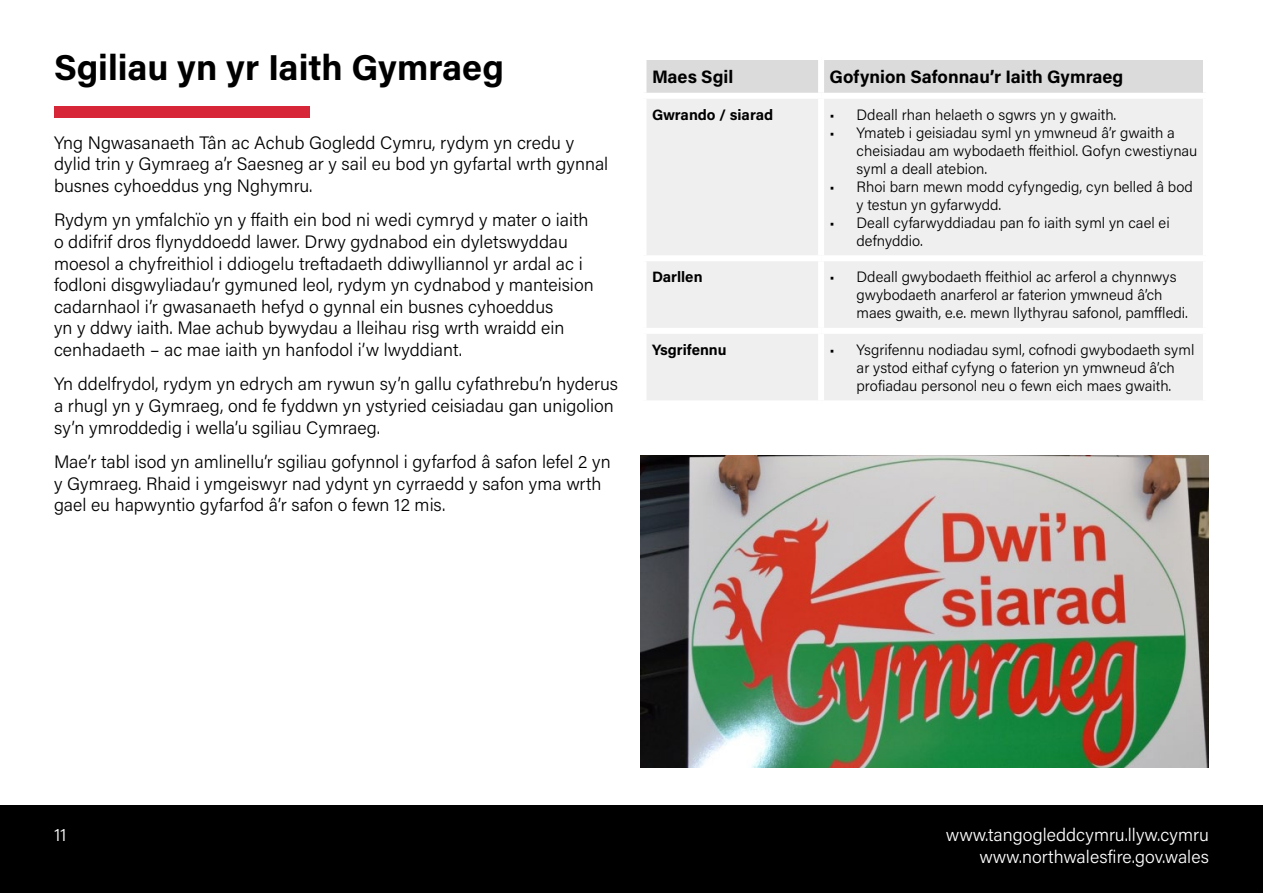
<style>
.page{position:relative;width:1263px;height:893px;background:#fff}
.page>*{position:absolute;margin:0;border:0;box-sizing:border-box;transform-origin:0 0}
.t1{font:700 36px "Acumin Pro";color:#000}
.t2{font:300 18px/21.6px "Acumin Pro";color:#000}
.t3{font:300 18px/21.6px "Acumin Pro";color:#fff;text-align:right}
.t4{font:700 18px "Acumin Pro";color:#000}
.t5{font:300 15px/18px "Acumin Pro";color:#000}
.t6{font:700 15px "Acumin Pro";color:#000}
</style>
<div class="page">
<div style="left:0;top:805px;width:1263px;height:88px;background:#000"></div>
<div style="left:646px;top:60px;width:557px;height:33px;background:#dbdbdb"></div>
<div style="left:643px;top:96px;width:178px;height:162px;background:#eeefee"></div>
<div style="left:824px;top:99px;width:379px;height:301px;background:#eeefee"></div>
<div style="left:647px;top:261px;width:171px;height:139px;background:#eeefee"></div>
<div style="left:818px;top:60px;width:6px;height:33px;background:#fff"></div>
<div style="left:640px;top:93px;width:181px;height:6px;background:#fff"></div>
<div style="left:640px;top:99px;width:6px;height:156px;background:#fff"></div>
<div style="left:818px;top:99px;width:6px;height:156px;background:#fff"></div>
<div style="left:640px;top:255px;width:181px;height:6px;background:#fff"></div>
<div style="left:821px;top:255px;width:388px;height:6px;background:#fff"></div>
<div style="left:640px;top:328px;width:181px;height:6px;background:#fff"></div>
<div style="left:821px;top:328px;width:388px;height:6px;background:#fff"></div>
<div style="left:54px;top:106px;width:255px;height:12px;background:#d82639"></div>
<img style="left:640px;top:455px;width:569px;height:312px">
<h1 class="t1" style="left:54px;top:43px;width:451px">Sgiliau yn yr Iaith Gymraeg</h1>
<p class="t2" style="left:54px;top:131px;width:556px">Yng Ngwasanaeth Tân ac Achub Gogledd Cymru, rydym yn credu y dylid trin y Gymraeg a’r Saesneg ar y sail eu bod yn gyfartal wrth gynnal busnes cyhoeddus yng Nghymru.</p>
<p class="t2" style="left:54px;top:209px;width:541px">Rydym yn ymfalchïo yn y ffaith ein bod ni wedi cymryd y mater o iaith o ddifrif dros flynyddoedd lawer. Drwy gydnabod ein dyletswyddau moesol a chyfreithiol i ddiogelu treftadaeth ddiwylliannol yr ardal ac i fodloni disgwyliadau’r gymuned leol, rydym yn cydnabod y manteision cadarnhaol i’r gwasanaeth hefyd o gynnal ein busnes cyhoeddus<br>yn y ddwy iaith. Mae achub bywydau a lleihau risg wrth wraidd ein cenhadaeth – ac mae iaith yn hanfodol i’w lwyddiant.</p>
<p class="t2" style="left:54px;top:373px;width:565px">Yn ddelfrydol, rydym yn edrych am rywun sy’n gallu cyfathrebu’n hyderus a rhugl yn y Gymraeg, ond fe fyddwn yn ystyried ceisiadau gan unigolion sy’n ymroddedig i wella’u sgiliau Cymraeg.</p>
<p class="t2" style="left:54px;top:450px;width:558px">Mae’r tabl isod yn amlinellu’r sgiliau gofynnol i gyfarfod â safon lefel 2 yn y Gymraeg. Rhaid i ymgeiswyr nad ydynt yn cyrraedd y safon yma wrth gael eu hapwyntio gyfarfod â’r safon o fewn 12 mis.</p>
<p class="t4" style="left:652px;top:64px;width:83px">Maes Sgil</p>
<p class="t4" style="left:829px;top:64px;width:295px">Gofynion Safonnau’r Iaith Gymraeg</p>
<p class="t6" style="left:652px;top:104px;width:123px">Gwrando / siarad</p>
<p class="t5" style="left:829px;top:105px;width:288px">• Ddeall rhan helaeth o sgwrs yn y gwaith.</p>
<p class="t5" style="left:856px;top:123px;width:342px;text-indent:-27px">• Ymateb i geisiadau syml yn ymwneud â’r gwaith a cheisiadau am wybodaeth ffeithiol. Gofyn cwestiynau syml a deall atebion.</p>
<p class="t5" style="left:856px;top:177px;width:338px;text-indent:-27px">• Rhoi barn mewn modd cyfyngedig, cyn belled â bod y testun yn gyfarwydd.</p>
<p class="t5" style="left:856px;top:213px;width:315px;text-indent:-27px">• Deall cyfarwyddiadau pan fo iaith syml yn cael ei defnyddio.</p>
<p class="t6" style="left:652px;top:266px;width:52px">Darllen</p>
<p class="t5" style="left:856px;top:267px;width:333px;text-indent:-27px">• Ddeall gwybodaeth ffeithiol ac arferol a chynnwys gwybodaeth anarferol ar faterion ymwneud â’ch maes gwaith, e.e. mewn llythyrau safonol, pamffledi.</p>
<p class="t6" style="left:652px;top:339px;width:76px">Ysgrifennu</p>
<p class="t5" style="left:829px;top:340px;width:366px;text-align:center">• Ysgrifennu nodiadau syml, cofnodi gwybodaeth syml ar ystod eithaf cyfyng o faterion yn ymwneud â’ch profiadau personol neu o fewn eich maes gwaith.</p>
<p class="t3" style="left:54px;top:823px;width:14px">11</p>
<p class="t3" style="left:946px;top:823px;width:265px">www.tangogleddcymru.llyw.cymru www.northwalesfire.gov.wales</p>
</div>
